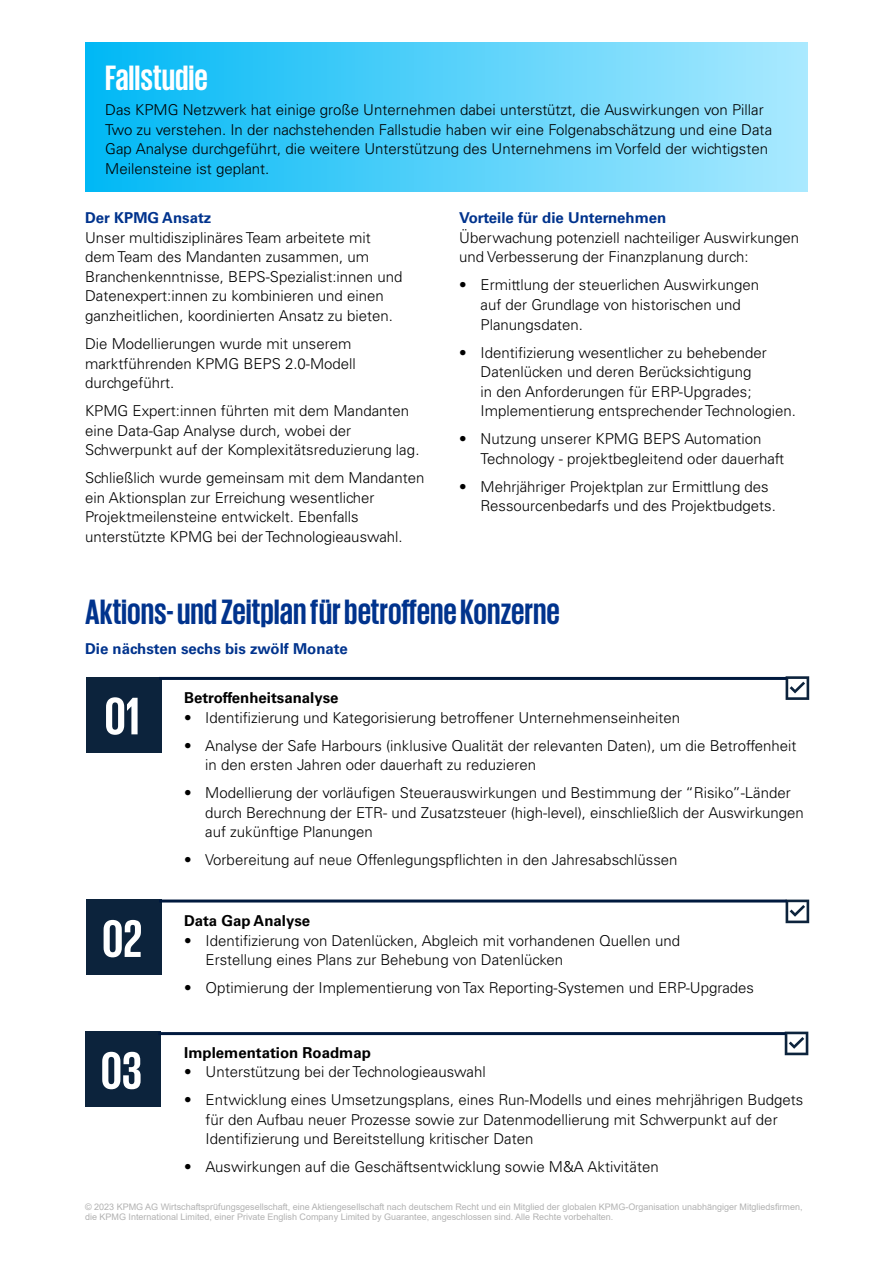
<style>
.page{position:relative;width:893px;height:1263px;background:#fff}
.page>*{position:absolute;margin:0;border:0;box-sizing:border-box;transform-origin:0 0}
.t1{font:700 54px "KPMG";color:#fff}
.t2{font:700 36px "KPMG";color:#00338d}
.t3{font:700 36px "KPMG";color:#fff}
.t4{font:300 15px/19.5px "Univers LT Std";color:#000}
.t5{font:700 15px "Univers LT Std";color:#00338d}
.t6{font:700 15px "Univers LT Std";color:#000}
.t7{font:9px/10.8px "Arial";color:#b2b2b2}
</style>
<div class="page">
<div style="left:85px;top:1031px;width:75px;height:76px;background:#0c233c"></div>
<div style="left:85px;top:43px;width:723px;height:148px;background:linear-gradient(to right,#00b8f5,#abeaff)"></div>
<svg style="left:785px;top:1031px;width:23px;height:24px"></svg>
<hr style="left:158px;top:1032px;width:628px;height:3px;background:#00193e">
<div style="left:86px;top:677px;width:75px;height:75px;background:#0c233c"></div>
<svg style="left:786px;top:676px;width:23px;height:24px"></svg>
<hr style="left:159px;top:677px;width:628px;height:3px;background:#00193e">
<div style="left:86px;top:899px;width:75px;height:76px;background:#0c233c"></div>
<svg style="left:786px;top:899px;width:23px;height:24px"></svg>
<hr style="left:159px;top:899px;width:628px;height:3px;background:#00193e">
<h2 class="t3" style="left:105px;top:60px;width:104px">Fallstudie</h2>
<p class="t4" style="left:105px;top:100px;width:669px">Das KPMG Netzwerk hat einige große Unternehmen dabei unterstützt, die Auswirkungen von Pillar Two zu verstehen. In der nachstehenden Fallstudie haben wir eine Folgenabschätzung und eine Data Gap Analyse durchgeführt, die weitere Unterstützung des Unternehmens im Vorfeld der wichtigsten Meilensteine ist geplant.</p>
<p class="t5" style="left:85px;top:209px;width:128px">Der KPMG Ansatz</p>
<p class="t4" style="left:85px;top:228px;width:319px">Unser multidisziplinäres Team arbeitete mit dem Team des Mandanten zusammen, um Branchenkenntnisse, BEPS-Spezialist:innen und Datenexpert:innen zu kombinieren und einen ganzheitlichen, koordinierten Ansatz zu bieten.</p>
<p class="t4" style="left:85px;top:334px;width:272px">Die Modellierungen wurde mit unserem marktführenden KPMG BEPS 2.0-Modell durchgeführt.</p>
<p class="t4" style="left:85px;top:401px;width:336px">KPMG Expert:innen führten mit dem Mandanten eine Data-Gap Analyse durch, wobei der<br>Schwerpunkt auf der Komplexitätsreduzierung lag.</p>
<p class="t4" style="left:85px;top:468px;width:341px">Schließlich wurde gemeinsam mit dem Mandanten ein Aktionsplan zur Erreichung wesentlicher Projektmeilensteine entwickelt. Ebenfalls unterstützte KPMG bei der Technologieauswahl.</p>
<p class="t5" style="left:459px;top:209px;width:209px">Vorteile für die Unternehmen</p>
<p class="t4" style="left:459px;top:228px;width:342px">Überwachung potenziell nachteiliger Auswirkungen und Verbesserung der Finanzplanung durch:</p>
<p class="t4" style="left:480px;top:275px;width:280px;text-indent:-21px">• Ermittlung der steuerlichen Auswirkungen auf der Grundlage von historischen und<br>Planungsdaten.</p>
<p class="t4" style="left:480px;top:342px;width:317px;text-indent:-21px">• Identifizierung wesentlicher zu behebender Datenlücken und deren Berücksichtigung<br>in den Anforderungen für ERP-Upgrades; Implementierung entsprechender Technologien.</p>
<p class="t4" style="left:480px;top:429px;width:305px;text-indent:-21px">• Nutzung unserer KPMG BEPS Automation<br>Technology - projektbegleitend oder dauerhaft</p>
<p class="t4" style="left:480px;top:476px;width:297px;text-indent:-21px">• Mehrjähriger Projektplan zur Ermittlung des<br>Ressourcenbedarfs und des Projektbudgets.</p>
<h2 class="t2" style="left:85px;top:594px;width:476px">Aktions- und Zeitplan für betroffene Konzerne</h2>
<p class="t5" style="left:85px;top:640px;width:264px">Die nächsten sechs bis zwölf Monate</p>
<p class="t6" style="left:184px;top:689px;width:156px">Betroffenheitsanalyse</p>
<p class="t4" style="left:184px;top:707px;width:498px">• Identifizierung und Kategorisierung betroffener Unternehmenseinheiten</p>
<p class="t4" style="left:205px;top:735px;width:593px;text-indent:-21px">• Analyse der Safe Harbours (inklusive Qualität der relevanten Daten), um die Betroffenheit in den ersten Jahren oder dauerhaft zu reduzieren</p>
<p class="t4" style="left:205px;top:783px;width:600px;text-indent:-21px">• Modellierung der vorläufigen Steuerauswirkungen und Bestimmung der “Risiko”-Länder durch Berechnung der ETR- und Zusatzsteuer (high-level), einschließlich der Auswirkungen auf zukünftige Planungen</p>
<p class="t4" style="left:184px;top:850px;width:495px">• Vorbereitung auf neue Offenlegungspflichten in den Jahresabschlüssen</p>
<h1 class="t1" style="left:105px;top:689px;width:37px">01</h1>
<h1 class="t1" style="left:102px;top:911px;width:42px">02</h1>
<h1 class="t1" style="left:101px;top:1043px;width:43px">03</h1>
<p class="t6" style="left:184px;top:912px;width:127px">Data Gap Analyse</p>
<p class="t4" style="left:206px;top:930px;width:476px;text-indent:-21px">• Identifizierung von Datenlücken, Abgleich mit vorhandenen Quellen und<br>Erstellung eines Plans zur Behebung von Datenlücken</p>
<p class="t4" style="left:184px;top:978px;width:571px">• Optimierung der Implementierung von Tax Reporting-Systemen und ERP-Upgrades</p>
<p class="t6" style="left:184px;top:1043px;width:188px">Implementation Roadmap</p>
<p class="t4" style="left:184px;top:1062px;width:303px">• Unterstützung bei der Technologieauswahl</p>
<p class="t4" style="left:206px;top:1090px;width:599px;text-indent:-21px">• Entwicklung eines Umsetzungsplans, eines Run-Modells und eines mehrjährigen Budgets für den Aufbau neuer Prozesse sowie zur Datenmodellierung mit Schwerpunkt auf der<br>Identifizierung und Bereitstellung kritischer Daten</p>
<p class="t4" style="left:184px;top:1157px;width:476px">• Auswirkungen auf die Geschäftsentwicklung sowie M&amp;A Aktivitäten</p>
<p class="t7" style="left:85px;top:1201px;width:719px">© 2023 KPMG AG Wirtschaftsprüfungsgesellschaft, eine Aktiengesellschaft nach deutschem Recht und ein Mitglied der globalen KPMG-Organisation unabhängiger Mitgliedsfirmen, die KPMG International Limited, einer Private English Company Limited by Guarantee, angeschlossen sind. Alle Rechte vorbehalten.</p>
</div>
